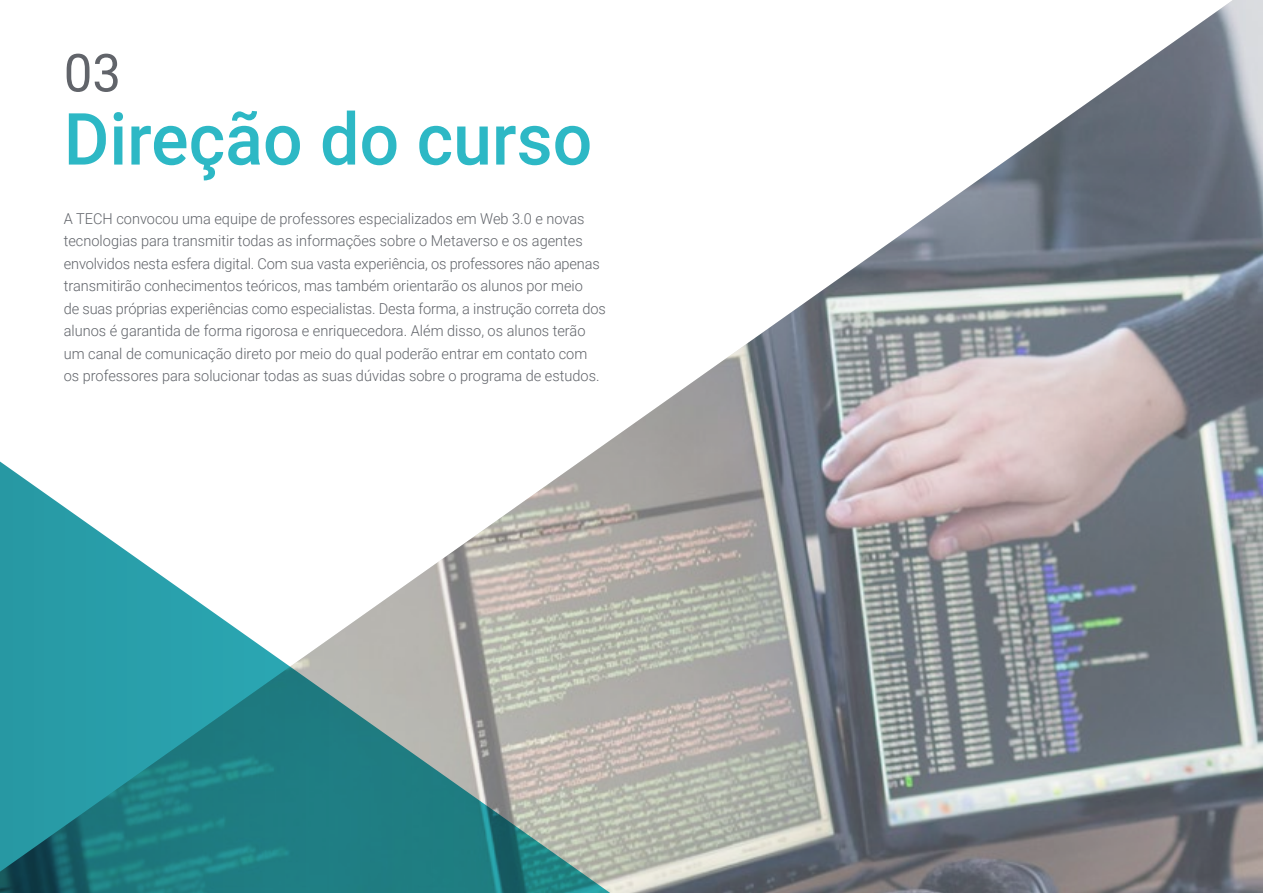
<style>
.page{position:relative;width:1263px;height:893px;background:#fff}
.page>*{position:absolute;margin:0;border:0;box-sizing:border-box;transform-origin:0 0}
.t1{font:500 72px "Roboto";color:#2db8c5}
.t2{font:52.5px "Roboto";color:#61646a}
.t3{font:300 15px/22.5px "Roboto";color:#61646a}
</style>
<div class="page">
<img style="left:602px;top:0;width:661px;height:893px">
<svg style="left:0;top:446px;width:640px;height:447px"></svg>
<h2 class="t2" style="left:64px;top:36px;width:59px">03</h2>
<h1 class="t1" style="left:64px;top:89px;width:530px">Direção do curso</h1>
<p class="t3" style="left:64px;top:207px;width:544px">A TECH convocou uma equipe de professores especializados em Web 3.0 e novas tecnologias para transmitir todas as informações sobre o Metaverso e os agentes envolvidos nesta esfera digital. Com sua vasta experiência, os professores não apenas transmitirão conhecimentos teóricos, mas também orientarão os alunos por meio<br>de suas próprias experiências como especialistas. Desta forma, a instrução correta dos alunos é garantida de forma rigorosa e enriquecedora. Além disso, os alunos terão um canal de comunicação direto por meio do qual poderão entrar em contato com os professores para solucionar todas as suas dúvidas sobre o programa de estudos.</p>
</div>
